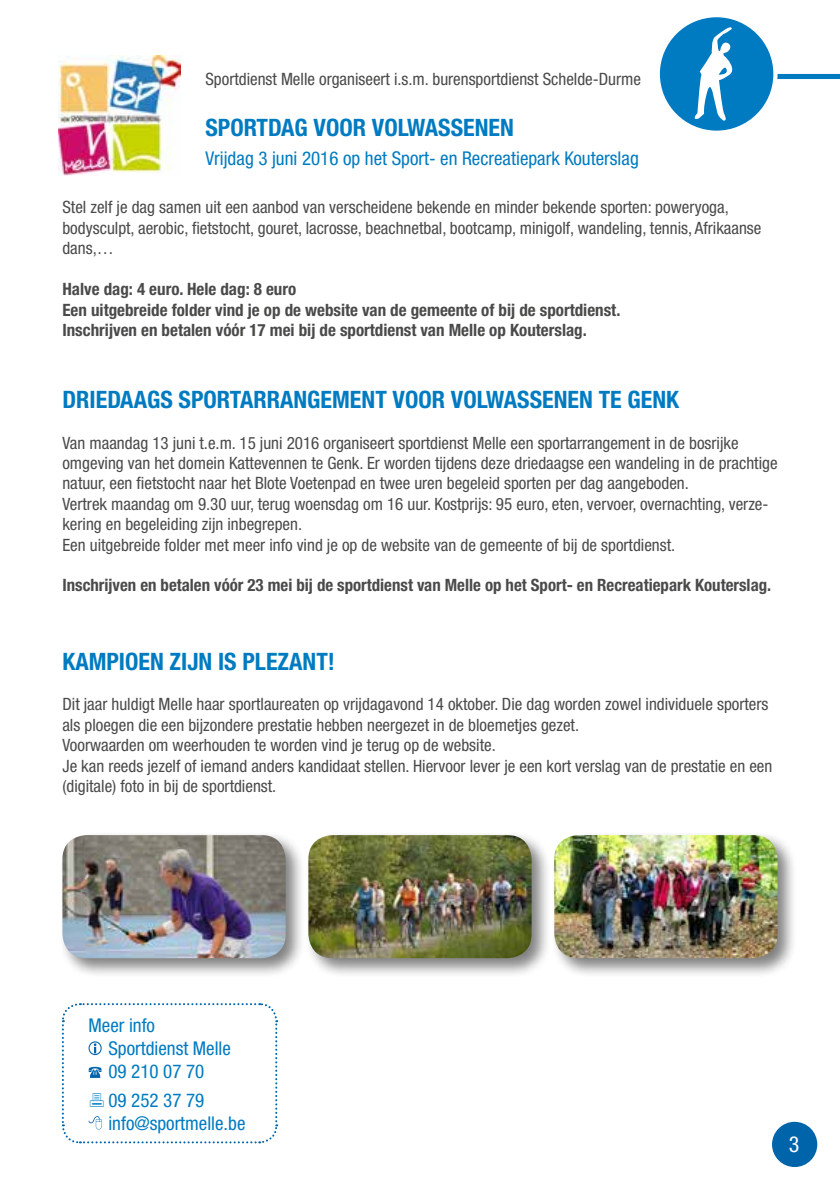
<style>
.page{position:relative;width:840px;height:1191px;background:#fff}
.page>*{position:absolute;margin:0;border:0;box-sizing:border-box;transform-origin:0 0}
.t1{font:700 condensed 24px "Helvetica Neue LT Std";color:#007bc1}
.t2{font:condensed 22px "Helvetica Neue";color:#fff}
.t3{font:condensed 19px/22.8px "Helvetica Neue LT Std";color:#007bc1}
.t4{font:condensed 17px/20.4px "Helvetica Neue LT Std";color:#4a4a49}
.t5{font:700 condensed 17px/20.4px "Helvetica Neue LT Std";color:#4a4a49}
</style>
<div class="page">
<div style="left:771px;top:1121px;width:45px;height:46px;background:#0064ab;border-radius:50%"></div>
<svg style="left:657px;top:15px;width:118px;height:118px;fill:#007bc1"></svg>
<div style="left:655px;top:13px;width:122px;height:122px;border:4px solid #fff;border-radius:50%"></div>
<svg style="left:692px;top:23px;width:147px;height:98px"></svg>
<div style="left:58px;top:831px;width:247px;height:147px;background:#000;opacity:.5"></div>
<img style="left:62px;top:835px;width:223px;height:123px">
<div style="left:304px;top:831px;width:247px;height:147px;background:#000;opacity:.5"></div>
<img style="left:308px;top:835px;width:223px;height:123px">
<div style="left:550px;top:831px;width:247px;height:147px;background:#000;opacity:.5"></div>
<img style="left:554px;top:835px;width:223px;height:123px">
<img style="left:59px;top:55px;width:121px;height:121px">
<svg style="left:61px;top:1003px;width:217px;height:141px"></svg>
<p class="t4" style="left:205px;top:68px;width:437px">Sportdienst Melle organiseert i.s.m. burensportdienst Schelde-Durme</p>
<h1 class="t1" style="left:205px;top:113px;width:310px">SPORTDAG VOOR VOLWASSENEN</h1>
<p class="t3" style="left:205px;top:146px;width:434px">Vrijdag 3 juni 2016 op het Sport- en Recreatiepark Kouterslag</p>
<p class="t4" style="left:62px;top:197px;width:700px">Stel zelf je dag samen uit een aanbod van verscheidene bekende en minder bekende sporten: poweryoga, bodysculpt, aerobic, fietstocht, gouret, lacrosse, beachnetbal, bootcamp, minigolf, wandeling, tennis, Afrikaanse dans,…</p>
<p class="t5" style="left:62px;top:279px;width:559px">Halve dag: 4 euro. Hele dag: 8 euro<br>Een uitgebreide folder vind je op de website van de gemeente of bij de sportdienst.<br>Inschrijven en betalen vóór 17 mei bij de sportdienst van Melle op Kouterslag.</p>
<h1 class="t1" style="left:62px;top:385px;width:618px">DRIEDAAGS SPORTARRANGEMENT VOOR VOLWASSENEN TE GENK</h1>
<p class="t4" style="left:62px;top:432px;width:716px">Van maandag 13 juni t.e.m. 15 juni 2016 organiseert sportdienst Melle een sportarrangement in de bosrijke omgeving van het domein Kattevennen te Genk. Er worden tijdens deze driedaagse een wandeling in de prachtige natuur, een fietstocht naar het Blote Voetenpad en twee uren begeleid sporten per dag aangeboden.<br>Vertrek maandag om 9.30 uur, terug woensdag om 16 uur. Kostprijs: 95 euro, eten, vervoer, overnachting, verze&shy;kering en begeleiding zijn inbegrepen.<br>Een uitgebreide folder met meer info vind je op de website van de gemeente of bij de sportdienst.</p>
<p class="t5" style="left:62px;top:575px;width:710px">Inschrijven en betalen vóór 23 mei bij de sportdienst van Melle op het Sport- en Recreatiepark Kouterslag.</p>
<h1 class="t1" style="left:62px;top:646px;width:274px">KAMPIOEN ZIJN IS PLEZANT!</h1>
<p class="t4" style="left:62px;top:694px;width:711px">Dit jaar huldigt Melle haar sportlaureaten op vrijdagavond 14 oktober. Die dag worden zowel individuele sporters als ploegen die een bijzondere prestatie hebben neergezet in de bloemetjes gezet.<br>Voorwaarden om weerhouden te worden vind je terug op de website.<br>Je kan reeds jezelf of iemand anders kandidaat stellen. Hiervoor lever je een kort verslag van de prestatie en een (digitale) foto in bij de sportdienst.</p>
<p class="t3" style="left:108px;top:1014px;width:124px;text-indent:-20px">Meer info<br>Sportdienst Melle<br>09 210 07 70</p>
<p class="t3" style="left:108px;top:1088px;width:138px">09 252 37 79 info@sportmelle.be</p>
<p class="t2" style="left:788px;top:1131px;width:12px">3</p>
</div>
